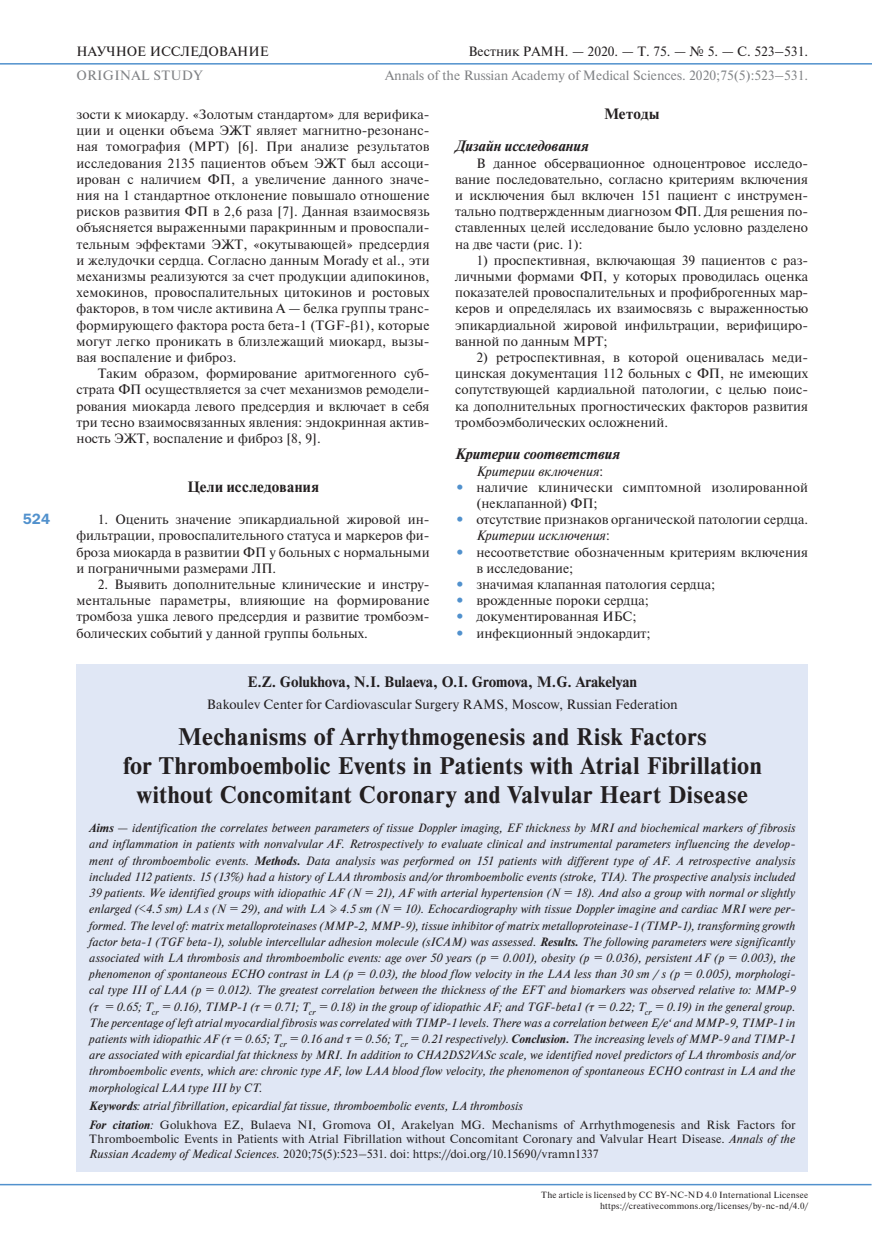
<style>
.page{position:relative;width:872px;height:1234px;background:#fff}
.page>*{position:absolute;margin:0;border:0;box-sizing:border-box;transform-origin:0 0}
.t1{font:700 24px/28.8px "Newton";letter-spacing:.02em;color:#231f20;text-align:center}
.t2{font:700 15px "Newton";color:#231f20}
.t3{font:italic 700 15px "Newton";color:#231f20}
.t4{font:700 15px "Newton";letter-spacing:.02em;color:#231f20}
.t5{font:15px "Franklin Gothic Demi C";color:#5191cd}
.t6{font:13.5px/16.2px "Newton";color:#231f20;text-align:justify}
.t7{font:13.5px "Newton";color:#808285}
.t8{font:italic 13.5px "Newton";color:#231f20}
.t9{font:13.5px "Newton";letter-spacing:.02em;color:#808285}
.t10{font:italic 12px/16.2px "Newton";letter-spacing:.01em;color:#231f20;text-align:justify}
.t11{font:12px/18.6px "Newton";letter-spacing:.015em;color:#231f20}
.t12{font:9px/10.8px "Newton";letter-spacing:.025em;color:#231f20;text-align:right}
.s1{font-style:normal}
.s2{font-weight:700;color:#5191cd}
.s3{font-style:italic}
.s4{font-weight:700}
.s5{font-weight:700;font-style:italic}
</style>
<div class="page">
<hr style="left:0;top:1183px;width:871px;height:1px;background:#5191cd">
<hr style="left:0;top:63px;width:872px;height:2px;background:#5191cd">
<div style="left:77px;top:663px;width:731px;height:508px;background:#e0e7f5"></div>
<p class="t5" style="left:23px;top:513px;width:29px">524</p>
<p class="t6" style="left:77px;top:45px;width:194px">НАУЧНОЕ ИССЛЕДОВАНИЕ</p>
<p class="t6" style="left:468px;top:45px;width:341px">Вестник РАМН. — 2020. — Т. 75. — № 5. — С. 523–531.</p>
<p class="t7" style="left:385px;top:71px;width:425px">Annals of the Russian Academy of Medical Sciences. 2020;75(5):523–531.</p>
<p class="t9" style="left:77px;top:71px;width:127px">ORIGINAL STUDY</p>
<p class="t6" style="left:77px;top:107px;width:354px">зости к миокарду. «Золотым стандартом» для верифика&shy;ции и оценки объема ЭЖТ являет магнитно-резонанс&shy;ная томография (МРТ) [6]. При анализе результатов исследования 2135 пациентов объем ЭЖТ был ассоци&shy;ирован с наличием ФП, а увеличение данного значе&shy;ния на 1 стандартное отклонение повышало отношение рисков развития ФП в 2,6 раза [7]. Данная взаимосвязь объясняется выраженными паракринным и провоспали&shy;тельным эффектами ЭЖТ, «окутывающей» предсердия и желудочки сердца. Согласно данным Morady et al., эти механизмы реализуются за счет продукции адипокинов, хемокинов, провоспалительных цитокинов и ростовых факторов, в том числе активина А — белка группы транс&shy;формирующего фактора роста бета-1 (TGF-β1), которые могут легко проникать в близлежащий миокард, вызы&shy;вая воспаление и фиброз.</p>
<p class="t6" style="left:77px;top:367px;width:354px;text-indent:21px">Таким образом, формирование аритмогенного суб&shy;страта ФП осуществляется за счет механизмов ремодели&shy;рования миокарда левого предсердия и включает в себя три тесно взаимосвязанных явления: эндокринная актив&shy;ность ЭЖТ, воспаление и фиброз [8, 9].</p>
<p class="t4" style="left:187px;top:480px;width:133px">Цели исследования</p>
<p class="t6" style="left:77px;top:512px;width:354px;text-indent:21px">1. Оценить значение эпикардиальной жировой ин&shy;фильтрации, провоспалительного статуса и маркеров фи&shy;броза миокарда в развитии ФП у больных с нормальными и пограничными размерами ЛП.</p>
<p class="t6" style="left:77px;top:577px;width:354px;text-indent:21px">2. Выявить дополнительные клинические и инстру&shy;ментальные параметры, влияющие на формирование тромбоза ушка левого предсердия и развитие тромбоэм&shy;болических событий у данной группы больных.</p>
<p class="t2" style="left:604px;top:108px;width:57px">Методы</p>
<p class="t3" style="left:455px;top:140px;width:135px">Дизайн исследования</p>
<p class="t6" style="left:455px;top:156px;width:354px;text-indent:21px">В данное обсервационное одноцентровое исследо&shy;вание последовательно, согласно критериям включения и исключения был включен 151 пациент с инструмен&shy;тально подтвержденным диагнозом ФП. Для решения по&shy;ставленных целей исследование было условно разделено на две части (рис. 1):</p>
<p class="t6" style="left:455px;top:253px;width:354px;text-indent:21px">1) проспективная, включающая 39 пациентов с раз&shy;личными формами ФП, у которых проводилась оценка показателей провоспалительных и профиброгенных мар&shy;керов и определялась их взаимосвязь с выраженностью эпикардиальной жировой инфильтрации, верифициро&shy;ванной по данным МРТ;</p>
<p class="t6" style="left:455px;top:350px;width:354px;text-indent:21px">2) ретроспективная, в которой оценивалась меди&shy;цинская документация 112 больных с ФП, не имеющих сопутствующей кардиальной патологии, с целью поис&shy;ка дополнительных прогностических факторов развития тромбоэмболических осложнений.</p>
<p class="t3" style="left:455px;top:448px;width:166px">Критерии соответствия</p>
<p class="t8" style="left:476px;top:465px;width:128px">Критерии включения<span class="s1">:</span></p>
<p class="t6" style="left:476px;top:480px;width:333px;text-indent:-21px"><span class="s2">•</span> наличие клинически симптомной изолированной (неклапанной ) ФП;</p>
<p class="t6" style="left:476px;top:512px;width:333px;text-indent:-21px"><span class="s2">•</span> отсутствие признаков органической патологии сердца.<br><span class="s3">Критерии исключения</span>:</p>
<p class="t6" style="left:476px;top:545px;width:333px;text-indent:-21px"><span class="s2">•</span> несоответствие обозначенным критериям включения в исследование;</p>
<p class="t6" style="left:455px;top:577px;width:262px"><span class="s2">•</span> значимая клапанная патология сердца;</p>
<p class="t6" style="left:455px;top:593px;width:195px"><span class="s2">•</span> врожденные пороки сердца;</p>
<p class="t6" style="left:455px;top:610px;width:183px"><span class="s2">•</span> документированная ИБС;</p>
<p class="t6" style="left:455px;top:626px;width:197px"><span class="s2">•</span> инфекционный эндокардит;</p>
<p class="t2" style="left:247px;top:676px;width:391px">E.Z. Golukhova, N.I. Bulaeva, O.I. Gromova, M.G. Arakelyan</p>
<p class="t6" style="left:207px;top:698px;width:472px">Bakoulev Center for Cardiovascular Surgery RAMS, Moscow, Russian Federation</p>
<h1 class="t1" style="left:123px;top:725px;width:640px">Mechanisms of Arrhythmogenesis and Risk Factors<br>for Thromboembolic Events in Patients with Atrial Fibrillation without Concomitant Coronary and Valvular Heart Disease</h1>
<p class="t10" style="left:89px;top:821px;width:707px"><span class="s4">Aims</span> — identification the correlates between parameters of tissue Doppler imaging, EF thickness by MRI and biochemical markers of fibrosis and inflammation in patients with nonvalvular AF. Retrospectively to evaluate clinical and instrumental parameters influencing the develop&shy;ment of thromboembolic events. <span class="s4">Methods.</span> Data analysis was performed on 151 patients with different type of AF. A retrospective analysis included 112 patients. 15 (13%) had a history of LAA thrombosis and/or thromboembolic events (stroke, TIA). The prospective analysis included 39 patients. We identified groups with idiopathic AF (N = 21), AF with arterial hypertension (N = 18). And also a group with normal or slightly enlarged (&lt;4.5 sm) LA s (N = 29), and with LA ≥ 4.5 sm (N = 10). Echocardiography with tissue Doppler imaginе and cardiac MRI were per&shy;formed. The level of: matrix metalloproteinases (MMP-2, MMP-9), tissue inhibitor of matrix metalloproteinase-1 (TIMP-1), transforming growth factor beta-1 (TGF beta-1), soluble intercellular adhesion molecule (sICAM) was assessed. <span class="s4">Results.</span> The following parameters were significantly associated with LA thrombosis and thromboembolic events: age over 50 years (p = 0.001), obesity (p = 0.036), persistent AF (p = 0.003), the phenomenon of spontaneous ECHO contrast in LA (p = 0.03), the blood flow velocity in the LAA less than 30 sm / s (p = 0.005), morphologi&shy;cal type III of LAA (p = 0.012). The greatest correlation between the thickness of the EFT and biomarkers was observed relative to: MMP-9 (τ = 0.65; T<sub>cr</sub> = 0.16), TIMP-1 (τ = 0.71; T<sub>cr</sub> = 0.18) in the group of idiopathic AF; and TGF-beta1 (τ = 0.22; T<sub>cr</sub> = 0.19) in the general group.<br>The percentage of left atrial myocardial fibrosis was correlated with TIMP-1 levels. There was a correlation between E/e‘ and MMP-9, TIMP-1 in patients with idiopathic AF (τ = 0.65; T<sub>cr</sub> = 0.16 and τ = 0.56; T<sub>cr</sub> = 0.21 respectively). <span class="s4">Conclusion.</span> The increasing levels of MMP-9 and TIMP-1 are associated with epicardial fat thickness by MRI. In addition to CHA2DS2VASc scale, we identified novel predictors of LA thrombosis and/or thromboembolic events, which are: chronic type AF, low LAA blood flow velocity, the phenomenon of spontaneous ECHO contrast in LA and the morphological LAA type III by CT.</p>
<p class="t11" style="left:89px;top:1097px;width:707px"><span class="s5">Keywords</span><span class="s3">: atrial fibrillation, epicardial fat tissue, thromboembolic events, LA thrombosis<br></span><span class="s5">For citation</span><span class="s3">:</span> Golukhova EZ, Bulaeva NI, Gromova OI, Arakelyan MG. Mechanisms of Arrhythmogenesis and Risk Factors for</p>
<p class="t11" style="left:89px;top:1132px;width:707px;line-height:14.4px">Thromboembolic Events in Patients with Atrial Fibrillation without Concomitant Coronary and Valvular Heart Disease. <span class="s3">Annals of the<br>Russian Academy of Medical Sciences.</span> 2020;75(5):523–531. doi: https://doi.org/10.15690/vramn1337</p>
<p class="t12" style="left:541px;top:1190px;width:268px">The article is licensed by CC BY-NC-ND 4.0 International Licensee https://creativecommons.org/licenses/by-nc-nd/4.0/</p>
</div>
